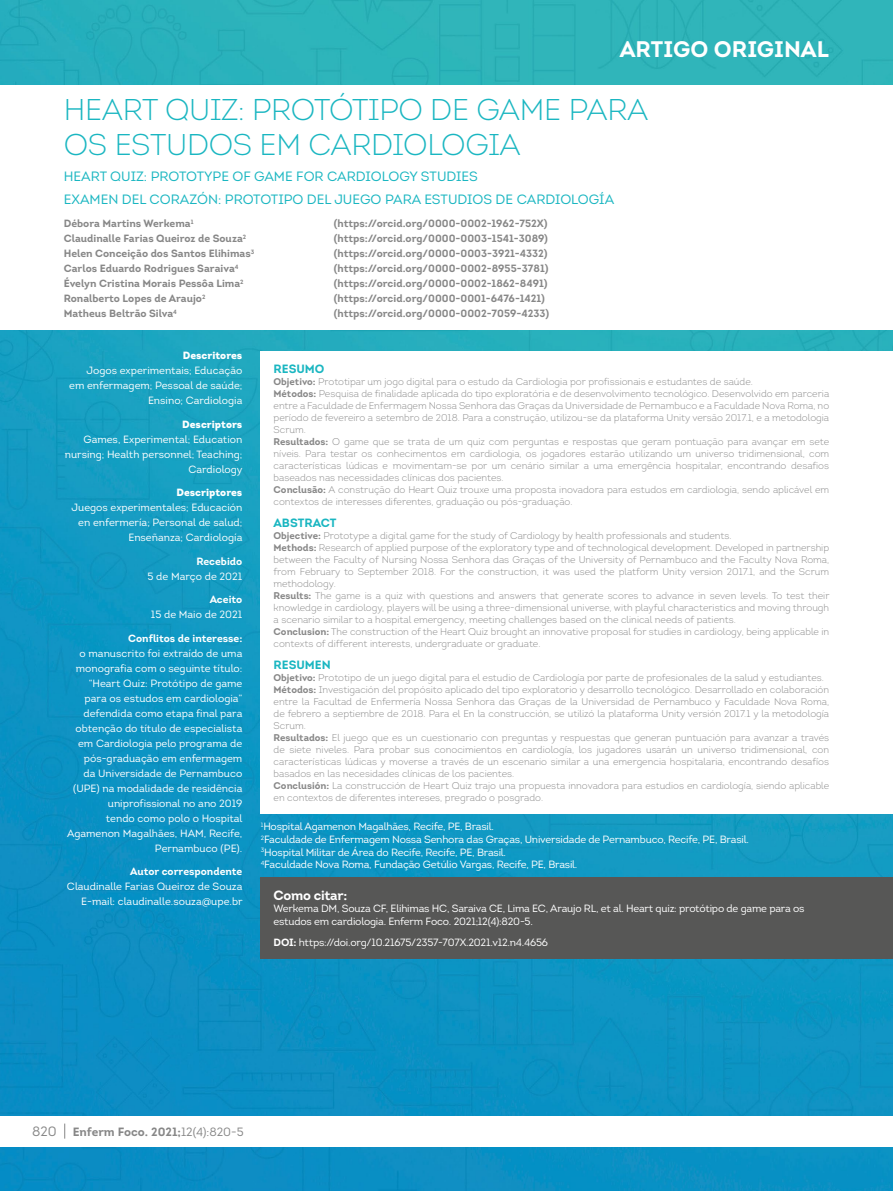
<style>
.page{position:relative;width:893px;height:1191px;background:#fff}
.page>*{position:absolute;margin:0;border:0;box-sizing:border-box;transform-origin:0 0}
.t1{font:30px/34.5px "Intro Light Caps";letter-spacing:-.01em;color:#1ab6c1}
.t2{font:700 22.5px "Intro";color:#fff}
.t3{font:13.5px/22.2px "Intro";color:#1ab6c1}
.t4{font:700 13.5px "Intro";letter-spacing:-.02em;color:#fff}
.t5{font:700 12px "Intro";color:#878787}
.t6{font:700 12px "Intro";color:#1ab6c1}
.t7{font:10.5px/15px "Intro";color:#fff;text-align:right}
.t8{font:700 10.5px "Intro";color:#878787}
.t9{font:10.5px/12.6px "Intro";letter-spacing:-.02em;color:#fff}
.t10{font:700 10.5px "Intro";color:#fff}
.t11{font:900 10.5px "Intro";color:#fff}
.t12{font:300 9.75px/12px "Intro";color:#878787}
.s1{font-weight:700}
.s2{font-weight:400;font-size:13.5px}
.s3{font-weight:400}
</style>
<div class="page">
<img style="left:0;top:0;width:893px;height:1191px">
<div style="left:0;top:1117px;width:893px;height:30px;background:#fff"></div>
<div style="left:261px;top:351px;width:632px;height:463px;background:#fff"></div>
<div style="left:0;top:85px;width:893px;height:245px;background:#fff"></div>
<div style="left:261px;top:876px;width:632px;height:82px;background:#575756"></div>
<svg style="left:64px;top:1123px;width:1px;height:15px"></svg>
<h2 class="t2" style="left:620px;top:34px;width:210px">ARTIGO ORIGINAL</h2>
<h1 class="t1" style="left:64px;top:92px;width:586px">HEART QUIZ: PROTÓTIPO DE GAME PARA<br>OS ESTUDOS EM CARDIOLOGIA</h1>
<h3 class="t3" style="left:64px;top:166px;width:552px">HEART QUIZ: PROTOTYPE OF GAME FOR CARDIOLOGY STUDIES<br>EXAMEN DEL CORAZÓN: PROTOTIPO DEL JUEGO PARA ESTUDIOS DE CARDIOLOGÍA</h3>
<p class="t8" style="left:64px;top:217px;width:131px">Débora Martins Werkema<sup>1</sup></p>
<p class="t8" style="left:334px;top:217px;width:215px">(https://orcid.org/0000-0002-1962-752X)</p>
<p class="t8" style="left:64px;top:232px;width:184px">Claudinalle Farias Queiroz de Souza<sup>2</sup></p>
<p class="t8" style="left:334px;top:232px;width:216px">(https://orcid.org/0000-0003-1541-3089)</p>
<p class="t8" style="left:64px;top:247px;width:192px">Helen Conceição dos Santos Elihimas<sup>3</sup></p>
<p class="t8" style="left:334px;top:247px;width:215px">(https://orcid.org/0000-0003-3921-4332)</p>
<p class="t8" style="left:64px;top:262px;width:176px">Carlos Eduardo Rodrigues Saraiva<sup>4</sup></p>
<p class="t8" style="left:334px;top:262px;width:216px">(https://orcid.org/0000-0002-8955-3781)</p>
<p class="t8" style="left:64px;top:277px;width:181px">Évelyn Cristina Morais Pessôa Lima<sup>2</sup></p>
<p class="t8" style="left:334px;top:277px;width:215px">(https://orcid.org/0000-0002-1862-8491)</p>
<p class="t8" style="left:64px;top:292px;width:143px">Ronalberto Lopes de Araujo<sup>2</sup></p>
<p class="t8" style="left:334px;top:292px;width:213px">(https://orcid.org/0000-0001-6476-1421)</p>
<p class="t8" style="left:64px;top:307px;width:115px">Matheus Beltrão Silva<sup>4</sup></p>
<p class="t8" style="left:334px;top:307px;width:217px">(https://orcid.org/0000-0002-7059-4233)</p>
<p class="t11" style="left:183px;top:348px;width:61px">Descritores</p>
<p class="t7" style="left:69px;top:363px;width:175px">Jogos experimentais; Educação em enfermagem; Pessoal de saúde;<br>Ensino; Cardiologia</p>
<p class="t11" style="left:182px;top:417px;width:62px">Descriptors</p>
<p class="t7" style="left:65px;top:431px;width:179px">Games, Experimental; Education nursing; Health personnel; Teaching;<br>Cardiology</p>
<p class="t11" style="left:177px;top:485px;width:67px">Descriptores</p>
<p class="t7" style="left:72px;top:500px;width:172px">Juegos experimentales; Educación en enfermería; Personal de salud;<br>Enseñanza; Cardiología</p>
<p class="t10" style="left:196px;top:554px;width:47px">Recebido</p>
<p class="t7" style="left:147px;top:568px;width:96px">5 de Março de 2021</p>
<p class="t10" style="left:210px;top:593px;width:34px">Aceito</p>
<p class="t7" style="left:151px;top:607px;width:93px">15 de Maio de 2021</p>
<p class="t10" style="left:128px;top:631px;width:116px">Conflitos de interesse:</p>
<p class="t7" style="left:67px;top:645px;width:177px">o manuscrito foi extraído de uma monografia com o seguinte título: “Heart Quiz: Protótipo de game para os estudos em cardiologia” defendida como etapa final para obtenção do título de especialista em Cardiologia pelo programa de pós-graduação em enfermagem<br>da Universidade de Pernambuco (UPE) na modalidade de residência uniprofissional no ano 2019<br>tendo como polo o Hospital<br>Agamenon Magalhães, HAM, Recife,<br>Pernambuco (PE).</p>
<p class="t10" style="left:130px;top:865px;width:114px">Autor correspondente</p>
<p class="t7" style="left:67px;top:879px;width:177px">Claudinalle Farias Queiroz de Souza<br>E-mail: claudinalle.souza@upe.br</p>
<p class="t6" style="left:274px;top:361px;width:52px">RESUMO</p>
<p class="t12" style="left:274px;top:376px;width:557px"><span class="s1">Objetivo:</span> Prototipar um jogo digital para o estudo da Cardiologia por profissionais e estudantes de saúde.<br><span class="s1">Métodos:</span> Pesquisa de finalidade aplicada do tipo exploratória e de desenvolvimento tecnológico. Desenvolvido em parceria entre a Faculdade de Enfermagem Nossa Senhora das Graças da Universidade de Pernambuco e a Faculdade Nova Roma, no período de fevereiro a setembro de 2018. Para a construção, utilizou-se da plataforma Unity versão 2017.1, e a metodologia Scrum.<br><span class="s1">Resultados:</span> O game que se trata de um quiz com perguntas e respostas que geram pontuação para avançar em sete níveis. Para testar os conhecimentos em cardiologia, os jogadores estarão utilizando um universo tridimensional, com características lúdicas e movimentam-se por um cenário similar a uma emergência hospitalar, encontrando desafios baseados nas necessidades clínicas dos pacientes.<br><span class="s1">Conclusão:</span> A construção do Heart Quiz trouxe uma proposta inovadora para estudos em cardiologia, sendo aplicável em contextos de interesses diferentes, graduação ou pós-graduação.</p>
<p class="t6" style="left:274px;top:515px;width:65px">ABSTRACT</p>
<p class="t12" style="left:274px;top:530px;width:557px"><span class="s1">Objective:</span> Prototype a digital game for the study of Cardiology by health professionals and students.<br><span class="s1">Methods:</span> Research of applied purpose of the exploratory type and of technological development. Developed in partnership between the Faculty of Nursing Nossa Senhora das Graças of the University of Pernambuco and the Faculty Nova Roma, from February to September 2018. For the construction, it was used the platform Unity version 2017.1, and the Scrum methodology.<br><span class="s1">Results:</span> The game is a quiz with questions and answers that generate scores to advance in seven levels. To test their knowledge in cardiology, players will be using a three-dimensional universe, with playful characteristics and moving through a scenario similar to a hospital emergency, meeting challenges based on the clinical needs of patients.<br><span class="s1">Conclusion:</span> The construction of the Heart Quiz brought an innovative proposal for studies in cardiology, being applicable in contexts of different interests, undergraduate or graduate.</p>
<p class="t6" style="left:274px;top:657px;width:59px">RESUMEN</p>
<p class="t12" style="left:274px;top:672px;width:557px"><span class="s1">Objetivo:</span> Prototipo de un juego digital para el estudio de Cardiología por parte de profesionales de la salud y estudiantes.<br><span class="s1">Métodos:</span> Investigación del propósito aplicado del tipo exploratorio y desarrollo tecnológico. Desarrollado en colaboración entre la Facultad de Enfermería Nossa Senhora das Graças de la Universidad de Pernambuco y Faculdade Nova Roma, de febrero a septiembre de 2018. Para el En la construcción, se utilizó la plataforma Unity versión 2017.1 y la metodología Scrum.<br><span class="s1">Resultados:</span> El juego que es un cuestionario con preguntas y respuestas que generan puntuación para avanzar a través de siete niveles. Para probar sus conocimientos en cardiología, los jugadores usarán un universo tridimensional, con características lúdicas y moverse a través de un escenario similar a una emergencia hospitalaria, encontrando desafíos basados en las necesidades clínicas de los pacientes.<br><span class="s1">Conclusión:</span> La construcción de Heart Quiz trajo una propuesta innovadora para estudios en cardiología, siendo aplicable en contextos de diferentes intereses, pregrado o posgrado.</p>
<p class="t9" style="left:261px;top:820px;width:490px"><sup>1</sup>Hospital Agamenon Magalhães, Recife, PE, Brasil.<br><sup>2</sup>Faculdade de Enfermagem Nossa Senhora das Graças, Universidade de Pernambuco, Recife, PE, Brasil.<br><sup>3</sup>Hospital Militar de Área do Recife, Recife, PE, Brasil.<br><sup>4</sup>Faculdade Nova Roma, Fundação Getúlio Vargas, Recife, PE, Brasil.</p>
<h3 class="t4" style="left:274px;top:886px;width:75px">Como citar:</h3>
<p class="t9" style="left:274px;top:902px;width:533px">Werkema DM, Souza CF, Elihimas HC, Saraiva CE, Lima EC, Araujo RL, et al. Heart quiz: protótipo de game para os estudos em cardiologia. Enferm Foco. 2021;12(4):820-5.</p>
<p class="t9" style="left:274px;top:936px;width:276px"><span class="s1">DOI:</span> https://doi.org/10.21675/2357-707X.2021.v12.n4.4656</p>
<p class="t5" style="left:32px;top:1123px;width:213px"><span class="s2">820</span> Enferm Foco. 2021;<span class="s3">12(4):820-5</span></p>
</div>
